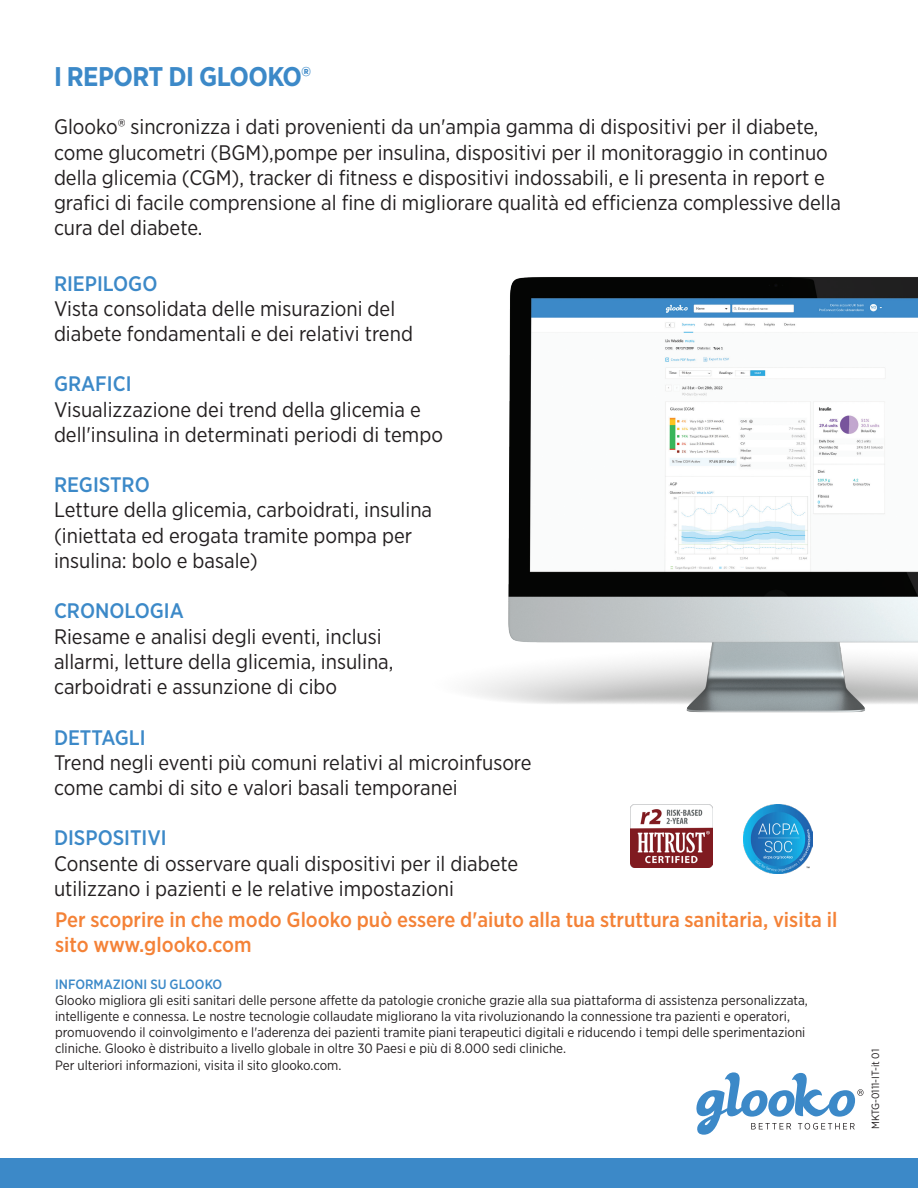
<style>
.page{position:relative;width:918px;height:1188px;background:#fff}
.page>*{position:absolute;margin:0;border:0;box-sizing:border-box;transform-origin:0 0}
.t1{font:700 27px "Gotham Narrow";letter-spacing:-.02em;color:#3c89c8}
.t2{font:21px/25.2px "Gotham Narrow";color:#231f20}
.t3{font:500 21px/25.2px "Gotham Narrow";color:#f48237}
.t4{font:500 21px "Gotham Narrow";color:#3c89c8}
.t5{font:13.5px/16.2px "Gotham Narrow";color:#231f20}
.t6{font:500 13.5px "Gotham Narrow";color:#3c89c8}
.t7{font:10.5px "Gotham Narrow";color:#231f20}
</style>
<div class="page">
<div style="left:0;top:1158px;width:918px;height:30px;background:#3c89c8"></div>
<img style="left:744px;top:804px;width:69px;height:69px">
<svg style="left:696px;top:1072px;width:167px;height:63px"></svg>
<img style="left:472px;top:277px;width:446px;height:436px">
<img style="left:631px;top:804px;width:81px;height:64px">
<p class="t1" style="left:54px;top:60px;width:259px">I REPORT DI GLOOKO®</p>
<p class="t2" style="left:54px;top:114px;width:789px">Glooko® sincronizza i dati provenienti da un'ampia gamma di dispositivi per il diabete, come glucometri (BGM),pompe per insulina, dispositivi per il monitoraggio in continuo della glicemia (CGM), tracker di fitness e dispositivi indossabili, e li presenta in report e grafici di facile comprensione al fine di migliorare qualità ed efficienza complessive della cura del diabete.</p>
<p class="t4" style="left:54px;top:270px;width:105px">RIEPILOGO</p>
<p class="t2" style="left:54px;top:295px;width:361px">Vista consolidata delle misurazioni del diabete fondamentali e dei relativi trend</p>
<p class="t4" style="left:54px;top:371px;width:79px">GRAFICI</p>
<p class="t2" style="left:54px;top:396px;width:390px">Visualizzazione dei trend della glicemia e dell'insulina in determinati periodi di tempo</p>
<p class="t4" style="left:54px;top:472px;width:97px">REGISTRO</p>
<p class="t2" style="left:54px;top:497px;width:380px">Letture della glicemia, carboidrati, insulina (iniettata ed erogata tramite pompa per insulina: bolo e basale)</p>
<p class="t4" style="left:54px;top:598px;width:132px">CRONOLOGIA</p>
<p class="t2" style="left:54px;top:623px;width:341px">Riesame e analisi degli eventi, inclusi allarmi, letture della glicemia, insulina, carboidrati e assunzione di cibo</p>
<p class="t4" style="left:54px;top:724px;width:93px">DETTAGLI</p>
<p class="t2" style="left:54px;top:749px;width:479px">Trend negli eventi più comuni relativi al microinfusore come cambi di sito e valori basali temporanei</p>
<p class="t4" style="left:54px;top:825px;width:114px">DISPOSITIVI</p>
<p class="t2" style="left:54px;top:850px;width:466px">Consente di osservare quali dispositivi per il diabete utilizzano i pazienti e le relative impostazioni</p>
<p class="t3" style="left:55px;top:907px;width:784px">Per scoprire in che modo Glooko può essere d'aiuto alla tua struttura sanitaria, visita il sito www.glooko.com</p>
<p class="t6" style="left:55px;top:975px;width:169px">INFORMAZIONI SU GLOOKO</p>
<p class="t5" style="left:55px;top:992px;width:754px">Glooko migliora gli esiti sanitari delle persone affette da patologie croniche grazie alla sua piattaforma di assistenza personalizzata, intelligente e connessa. Le nostre tecnologie collaudate migliorano la vita rivoluzionando la connessione tra pazienti e operatori, promuovendo il coinvolgimento e l'aderenza dei pazienti tramite piani terapeutici digitali e riducendo i tempi delle sperimentazioni cliniche. Glooko è distribuito a livello globale in oltre 30 Paesi e più di 8.000 sedi cliniche.<br>Per ulteriori informazioni, visita il sito glooko.com.</p>
<p class="t7" style="left:869px;top:1129px;width:82px;rotate:-90deg">MKTG-0111-IT-it 01</p>
</div>
